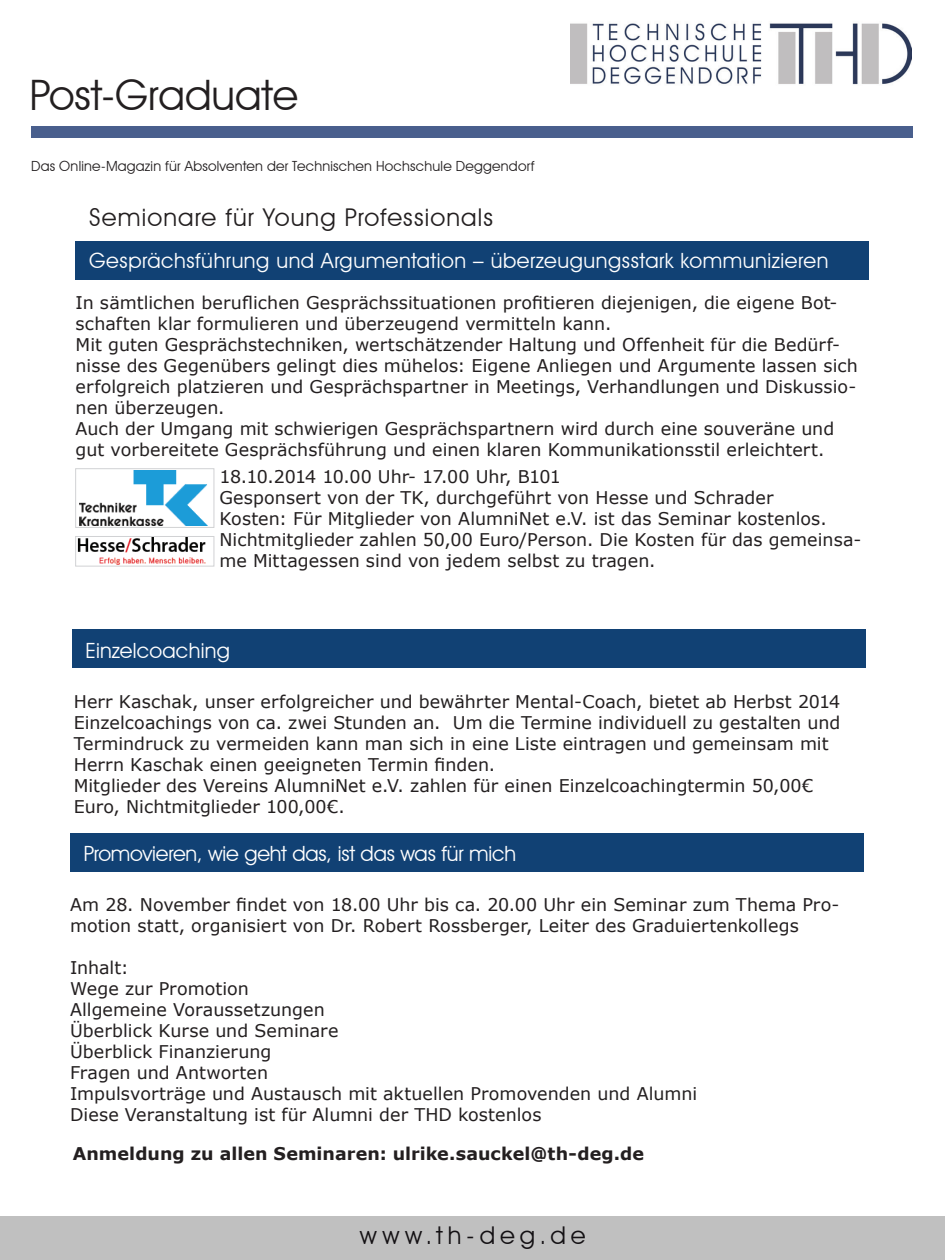
<style>
.page{position:relative;width:945px;height:1260px;background:#fff}
.page>*{position:absolute;margin:0;border:0;box-sizing:border-box;transform-origin:0 0}
.t1{font:42px "Avant Garde IT Cby BT";color:#231f20}
.t2{font:24.5px "Avant Garde IT Cby BT";letter-spacing:.045em;color:#231f20}
.t3{font:24.5px "Avant Garde IT Cby BT";letter-spacing:.205em;color:#131013}
.t4{font:21px "Avant Garde IT Cby BT";letter-spacing:.015em;color:#fff}
.t5{font:21px "Avant Garde IT Cby BT";letter-spacing:-.01em;color:#fff}
.t6{font:17.5px/21px "Verdana";letter-spacing:.005em;color:#231f20}
.t7{font:700 17.5px "Verdana";letter-spacing:.005em;color:#231f20}
.t8{font:14px "Avant Garde IT Cby BT";letter-spacing:.015em;color:#231f20}
</style>
<div class="page">
<img style="left:570px;top:23px;width:342px;height:62px">
<div style="left:32px;top:126px;width:881px;height:12px;background:#495f8d"></div>
<div style="left:1px;top:1217px;width:944px;height:43px;background:#c0c0c0"></div>
<div style="left:76px;top:241px;width:793px;height:39px;background:#114174"></div>
<div style="left:72px;top:630px;width:794px;height:38px;background:#114174"></div>
<div style="left:70px;top:833px;width:794px;height:39px;background:#114174"></div>
<img style="left:80px;top:471px;width:128px;height:55px">
<div style="left:75px;top:468px;width:139px;height:60px;border:1px solid #d1d2d4"></div>
<img style="left:77px;top:538px;width:129px;height:27px">
<div style="left:75px;top:536px;width:139px;height:31px;border:1px solid #d1d2d4"></div>
<h1 class="t1" style="left:30px;top:70px;width:270px">Post-Graduate</h1>
<p class="t8" style="left:31px;top:157px;width:505px">Das Online-Magazin für Absolventen der Technischen Hochschule Deggendorf</p>
<h2 class="t2" style="left:89px;top:203px;width:405px">Semionare für Young Professionals</h2>
<p class="t4" style="left:89px;top:248px;width:741px">Gesprächsführung und Argumentation – überzeugungsstark kommunizieren</p>
<p class="t6" style="left:76px;top:292px;width:784px">In sämtlichen beruflichen Gesprächssituationen profitieren diejenigen, die eigene Bot&shy;schaften klar formulieren und überzeugend vermitteln kann.<br>Mit guten Gesprächstechniken, wertschätzender Haltung und Offenheit für die Bedürf&shy;nisse des Gegenübers gelingt dies mühelos: Eigene Anliegen und Argumente lassen sich erfolgreich platzieren und Gesprächspartner in Meetings, Verhandlungen und Diskussio&shy;nen überzeugen.<br>Auch der Umgang mit schwierigen Gesprächspartnern wird durch eine souveräne und gut vorbereitete Gesprächsführung und einen klaren Kommunikationsstil erleichtert.</p>
<p class="t6" style="left:220px;top:466px;width:644px">18.10.2014 10.00 Uhr- 17.00 Uhr, B101<br>Gesponsert von der TK, durchgeführt von Hesse und Schrader<br>Kosten: Für Mitglieder von AlumniNet e.V. ist das Seminar kostenlos.<br>Nichtmitglieder zahlen 50,00 Euro/Person. Die Kosten für das gemeinsa&shy;me Mittagessen sind von jedem selbst zu tragen.</p>
<p class="t4" style="left:86px;top:637px;width:146px">Einzelcoaching</p>
<p class="t6" style="left:74px;top:691px;width:768px">Herr Kaschak, unser erfolgreicher und bewährter Mental-Coach, bietet ab Herbst 2014<br>Einzelcoachings von ca. zwei Stunden an. Um die Termine individuell zu gestalten und Termindruck zu vermeiden kann man sich in eine Liste eintragen und gemeinsam mit Herrn Kaschak einen geeigneten Termin finden.<br>Mitglieder des Vereins AlumniNet e.V. zahlen für einen Einzelcoachingtermin 50,00€ Euro, Nichtmitglieder 100,00€.</p>
<p class="t5" style="left:84px;top:841px;width:434px">Promovieren, wie geht das, ist das was für mich</p>
<p class="t6" style="left:70px;top:894px;width:771px">Am 28. November findet von 18.00 Uhr bis ca. 20.00 Uhr ein Seminar zum Thema Pro&shy;motion statt, organisiert von Dr. Robert Rossberger, Leiter des Graduiertenkollegs</p>
<p class="t6" style="left:70px;top:957px;width:629px">Inhalt:<br>Wege zur Promotion<br>Allgemeine Voraussetzungen<br>Überblick Kurse und Seminare<br>Überblick Finanzierung<br>Fragen und Antworten<br>Impulsvorträge und Austausch mit aktuellen Promovenden und Alumni<br>Diese Veranstaltung ist für Alumni der THD kostenlos</p>
<p class="t7" style="left:73px;top:1141px;width:573px">Anmeldung zu allen Seminaren: ulrike.sauckel@th-deg.de</p>
<h2 class="t3" style="left:360px;top:1221px;width:227px">www.th-deg.de</h2>
</div>
